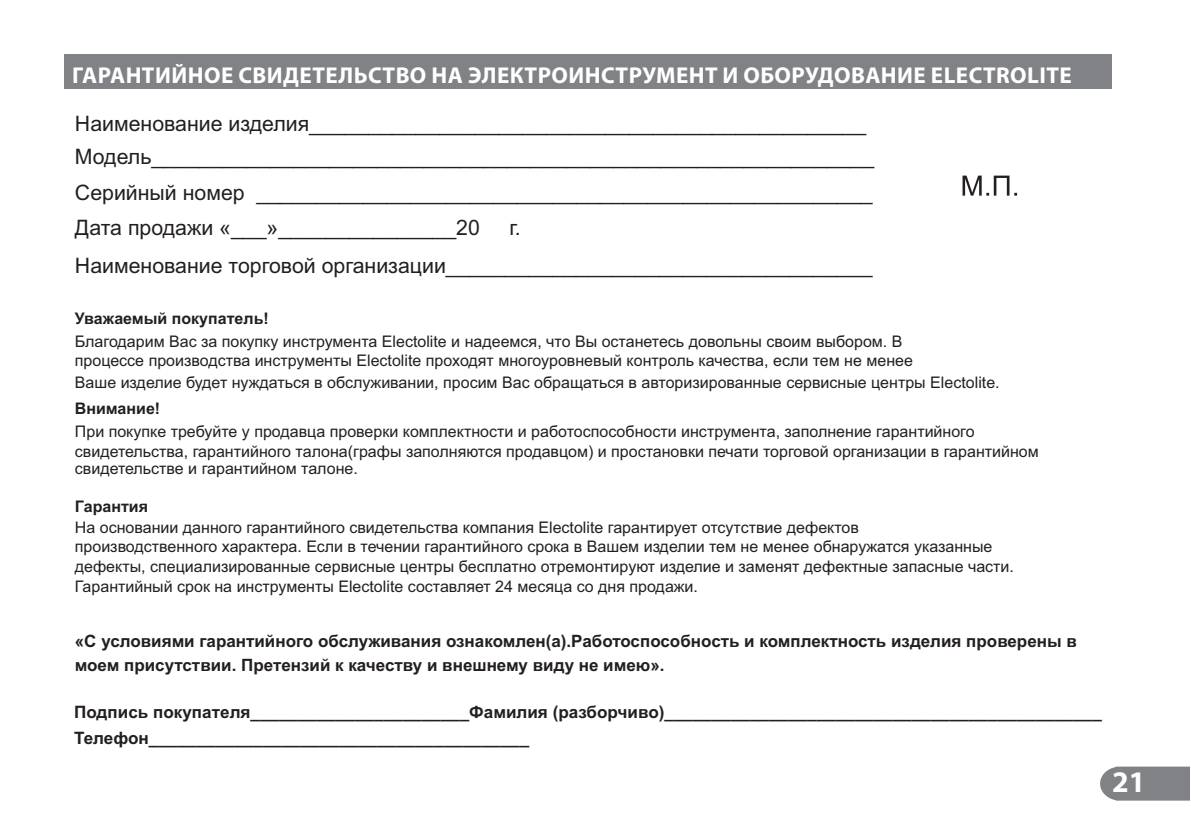
<style>
.page{position:relative;width:1191px;height:838px;background:#fff}
.page>*{position:absolute;margin:0;border:0;box-sizing:border-box;transform-origin:0 0}
.t1{font:700 30px "Myriad Pro";color:#fff}
.t2{font:700 23px "Myriad Pro";letter-spacing:.02em;color:#fff}
.t3{font:21.2px "Arial";color:#231f20}
.t4{font:700 17px/23.6px "Arial";color:#231f20}
.t5{font:16px/20.2px "Arial";color:#231f20}
.t6{font:700 16px "Arial";color:#231f20}
</style>
<div class="page">
<div style="left:64px;top:55px;width:1046px;height:34px;background:#808285"></div>
<svg style="left:1100px;top:767px;width:89px;height:34px;background:#87898c"></svg>
<svg style="left:962px;top:176px;width:54px;height:20px"></svg>
<h2 class="t2" style="left:72px;top:66px;width:1000px">ГАРАНТИЙНОЕ СВИДЕТЕЛЬСТВО НА ЭЛЕКТРОИНСТРУМЕНТ И ОБОРУДОВАНИЕ ELECTROLITE</h2>
<h3 class="t3" style="left:75px;top:116px;width:792px">Наименование изделия_______________________________________________</h3>
<h3 class="t3" style="left:75px;top:148px;width:800px">Модель_____________________________________________________________</h3>
<h3 class="t3" style="left:75px;top:185px;width:799px">Серийный номер ____________________________________________________</h3>
<h3 class="t3" style="left:75px;top:220px;width:406px">Дата продажи «___»_______________20</h3>
<h3 class="t3" style="left:509px;top:220px;width:13px">г.</h3>
<h3 class="t3" style="left:75px;top:258px;width:798px">Наименование торговой организации____________________________________</h3>
<p class="t6" style="left:75px;top:313px;width:195px">Уважаемый покупатель!</p>
<p class="t5" style="left:75px;top:333px;width:839px;line-height:18.8px">Благодарим Вас за покупку инструмента Electolite и надеемся, что Вы останетесь довольны своим выбором. В процессе производства инструменты Electolite проходят многоуровневый контроль качества, если тем не менее</p>
<p class="t5" style="left:75px;top:373px;width:926px">Ваше изделие будет нуждаться в обслуживании, просим Вас обращаться в авторизированные сервисные центры Electolite.</p>
<p class="t6" style="left:75px;top:403px;width:87px">Внимание!</p>
<p class="t5" style="left:75px;top:423px;width:901px">При покупке требуйте у продавца проверки комплектности и работоспособности инструмента, заполнение гарантийного</p>
<p class="t5" style="left:75px;top:444px;width:965px;line-height:17.8px">свидетельства, гарантийного талона(графы заполняются продавцом) и простановки печати торговой организации в гарантийном свидетельстве и гарантийном талоне.</p>
<p class="t6" style="left:75px;top:501px;width:75px">Гарантия</p>
<p class="t5" style="left:75px;top:537px;width:940px">производственного характера. Если в течении гарантийного срока в Вашем изделии тем не менее обнаружатся указанные дефекты, специализированные сервисные центры бесплатно отремонтируют изделие и заменят дефектные запасные части.<br>Гарантийный срок на инструменты Electolite составляет 24 месяца со дня продажи.</p>
<p class="t5" style="left:75px;top:519px;width:785px">На основании данного гарантийного свидетельства компания Electolite гарантирует отсутствие дефектов</p>
<p class="t4" style="left:75px;top:631px;width:1003px">«С условиями гарантийного обслуживания ознакомлен(а).Работоспособность и комплектность изделия проверены в моем присутствии. Претензий к качеству и внешнему виду не имею».</p>
<p class="t4" style="left:74px;top:701px;width:1028px;line-height:25.2px">Подпись покупателя_______________________Фамилия (разборчиво)______________________________________________<br>Телефон________________________________________</p>
<h1 class="t1" style="left:1111px;top:769px;width:35px">21</h1>
</div>
